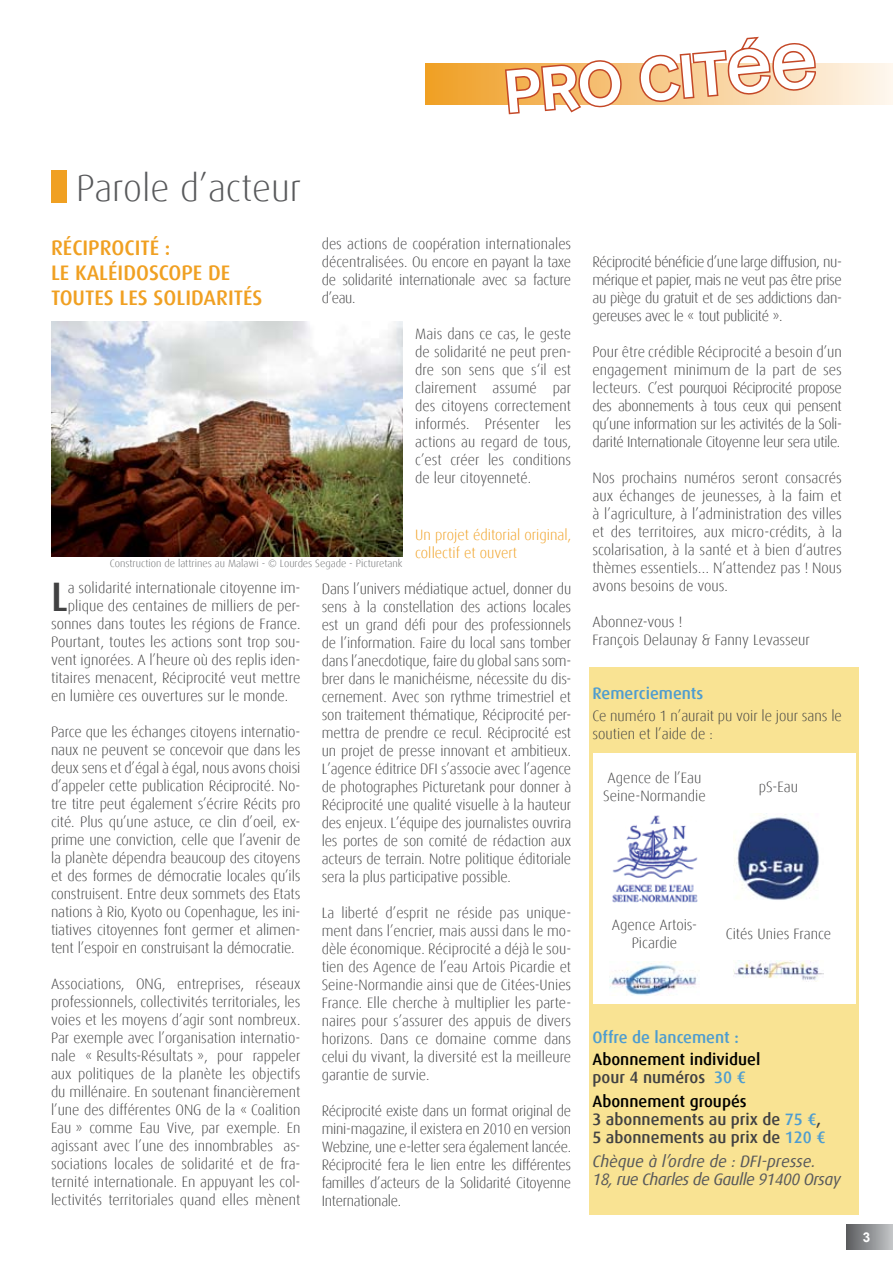
<style>
.page{position:relative;width:893px;height:1263px;background:#fff}
.page>*{position:absolute;margin:0;border:0;box-sizing:border-box;transform-origin:0 0}
.t1{font:60px "Mono Alphabet";color:#fff}
.t2{font:500 41.1px "Dax";color:#414142}
.t3{font:300 37.5px "Dax";color:#58595b}
.t4{font:500 21px "Dax";color:#f0a022}
.t5{font:500 16.5px/18px "Dax";color:#414142}
.t6{font:italic 16.5px/18px "Dax";letter-spacing:-.03em;color:#58595b}
.t7{font:500 16.5px/18px "Dax";color:#000}
.t8{font:500 16.5px "Dax";color:#4d9cd0}
.t9{font:300 15px/18px "Dax";color:#414142;text-align:justify;scale:.96 1}
.t10{font:300 15px/18px "Dax";color:#414142;text-align:justify}
.t11{font:300 15px/18px "Dax";color:#f0a022}
.t12{font:700 13.5px "Arial";color:#fff}
.t13{font:300 10.5px "Dax";color:#6d6f71}
.s1{color:#414142}
.s2{color:#4d9cd0}
.s3{color:#000}
</style>
<div class="page">
<div style="left:846px;top:1225px;width:47px;height:25px;background:linear-gradient(to right,#5a5c5f,#c3c6c8)"></div>
<div style="left:589px;top:668px;width:270px;height:547px;background:#f9e393"></div>
<div style="left:593px;top:753px;width:262px;height:251px;background:#fff"></div>
<svg style="left:425px;top:64px;width:468px;height:41px;background:#f6ca88"></svg>
<div style="left:51px;top:170px;width:16px;height:32px;background:#f0a022"></div>
<img style="left:612px;top:815px;width:86px;height:88px">
<img style="left:733px;top:813px;width:86px;height:87px">
<img style="left:609px;top:962px;width:88px;height:33px">
<img style="left:733px;top:960px;width:91px;height:20px">
<svg style="left:503px;top:60px;width:119px;height:55px"></svg>
<svg style="left:638px;top:36px;width:179px;height:67px"></svg>
<img style="left:51px;top:321px;width:352px;height:235px">
<h1 class="t1" style="left:502px;top:58px;width:315px;rotate:-5deg">pro citée</h1>
<h3 class="t3" style="left:76px;top:168px;width:227px">Parole d’acteur</h3>
<h3 class="t4" style="left:51px;top:235px;width:11px">RÉCIPROCITÉ</h3>
<h3 class="t4" style="left:165px;top:235px;width:7px">:</h3>
<h3 class="t4" style="left:51px;top:261px;width:60px">LE KALÉIDOSCOPE</h3>
<h3 class="t4" style="left:208px;top:261px;width:11px">DE</h3>
<h3 class="t4" style="left:51px;top:286px;width:114px">TOUTES LES SOLID</h3>
<h3 class="t4" style="left:204px;top:286px;width:23px">ARITÉS</h3>
<p class="t9" style="left:322px;top:235px;width:261px">des actions de coopération internationales décentralisées. Ou encore en payant la taxe de solidarité internationale avec sa facture d’eau.</p>
<p class="t9" style="left:415px;top:325px;width:164px">Mais dans ce cas, le geste de solidarité ne peut pren&shy;dre son sens que s‘il est clairement assumé par des citoyens correctement informés. Présenter les actions au regard de tous, c’est créer les conditions de leur citoyenneté.</p>
<p class="t11" style="left:415px;top:526px;width:157px">Un projet éditorial original, collectif et ouvert</p>
<p class="t9" style="left:322px;top:580px;width:261px">Dans l’univers médiatique actuel, donner du sens à la constellation des actions locales est un grand défi pour des professionnels de l’information. Faire du local sans tomber dans l’anecdotique, faire du global sans som&shy;brer dans le manichéisme, nécessite du dis&shy;cernement. Avec son rythme trimestriel et son traitement thématique, Réciprocité per&shy;mettra de prendre ce recul. Réciprocité est un projet de presse innovant et ambitieux.<br>L’agence éditrice DFI s’associe avec l’agence de photographes Picturetank pour donner à Réciprocité une qualité visuelle à la hauteur des enjeux. L’équipe des journalistes ouvrira les portes de son comité de rédaction aux acteurs de terrain. Notre politique éditoriale sera la plus participative possible.</p>
<p class="t9" style="left:322px;top:904px;width:261px">La liberté d’esprit ne réside pas unique&shy;ment dans l’encrier, mais aussi dans le mo&shy;dèle économique. Réciprocité a déjà le sou&shy;tien des Agence de l’eau Artois Picardie et Seine-Normandie ainsi que de Citées-Unies France. Elle cherche à multiplier les parte&shy;naires pour s’assurer des appuis de divers horizons. Dans ce domaine comme dans celui du vivant, la diversité est la meilleure garantie de survie.</p>
<p class="t9" style="left:322px;top:1102px;width:261px">Réciprocité existe dans un format original de mini-magazine, il existera en 2010 en version Webzine, une e-letter sera également lancée.<br>Réciprocité fera le lien entre les différentes familles d’acteurs de la Solidarité Citoyenne Internationale.</p>
<p class="t13" style="left:110px;top:557px;width:294px">Construction de lattrines au Malawi - © Lourdes Segade - Picturetank</p>
<h2 class="t2" style="left:51px;top:574px;width:14px">L</h2>
<p class="t10" style="left:68px;top:579px;width:234px">a solidarité internationale citoyenne im-</p>
<p class="t10" style="left:68px;top:597px;width:234px">plique des centaines de milliers de per-</p>
<p class="t10" style="left:51px;top:615px;width:251px">sonnes dans toutes les régions de France.</p>
<p class="t10" style="left:51px;top:633px;width:251px">Pourtant, toutes les actions sont trop sou-</p>
<p class="t10" style="left:51px;top:651px;width:251px">vent ignorées. A l’heure où des replis iden-</p>
<p class="t10" style="left:51px;top:669px;width:251px">titaires menacent, Réciprocité veut mettre</p>
<p class="t10" style="left:51px;top:687px;width:239px">en lumière ces ouvertures sur le monde.</p>
<p class="t10" style="left:51px;top:723px;width:251px">Parce que les échanges citoyens internatio&shy;naux ne peuvent se concevoir que dans les deux sens et d’égal à égal, nous avons choisi d’appeler cette publication Réciprocité. No&shy;tre titre peut également s’écrire Récits pro cité. Plus qu’une astuce, ce clin d’oeil, ex&shy;prime une conviction, celle que l’avenir de la planète dépendra beaucoup des citoyens et des formes de démocratie locales qu’ils construisent. Entre deux sommets des Etats nations à Rio, Kyoto ou Copenhague, les ini&shy;tiatives citoyennes font germer et alimen&shy;tent l’espoir en construisant la démocratie.</p>
<p class="t9" style="left:51px;top:975px;width:261px">Associations, ONG, entreprises, réseaux professionnels, collectivités territoriales, les voies et les moyens d’agir sont nombreux.<br>Par exemple avec l’organisation internatio&shy;nale « Results-Résultats », pour rappeler aux politiques de la planète les objectifs du millénaire. En soutenant financièrement l’une des différentes ONG de la « Coalition Eau » comme Eau Vive, par exemple. En agissant avec l’une des innombrables as&shy;sociations locales de solidarité et de fra&shy;ternité internationale. En appuyant les col&shy;lectivités territoriales quand elles mènent</p>
<p class="t10" style="left:592px;top:253px;width:251px">Réciprocité bénéficie d’une large diffusion, nu&shy;mérique et papier, mais ne veut pas être prise au piège du gratuit et de ses addictions dan&shy;gereuses avec le « tout publicité ».</p>
<p class="t10" style="left:592px;top:343px;width:251px">Pour être crédible Réciprocité a besoin d’un engagement minimum de la part de ses lecteurs. C’est pourquoi Réciprocité propose des abonnements à tous ceux qui pensent qu’une information sur les activités de la Soli&shy;darité Internationale Citoyenne leur sera utile.</p>
<p class="t10" style="left:592px;top:469px;width:251px">Nos prochains numéros seront consacrés aux échanges de jeunesses, à la faim et à l’agriculture, à l’administration des villes et des territoires, aux micro-crédits, à la scolarisation, à la santé et à bien d‘autres thèmes essentiels… N’attendez pas ! Nous avons besoins de vous.</p>
<p class="t10" style="left:592px;top:613px;width:219px">Abonnez-vous !<br>François Delaunay &amp; Fanny Levasseur</p>
<p class="t8" style="left:592px;top:684px;width:112px">Remerciements</p>
<p class="t10" style="left:592px;top:707px;width:251px">Ce numéro 1 n’aurait pu voir le jour sans le soutien et l’aide de :</p>
<p class="t10" style="left:603px;top:769px;width:104px">Agence de l’Eau<br>Seine-Normandie</p>
<p class="t10" style="left:759px;top:778px;width:41px">pS-Eau</p>
<p class="t10" style="left:612px;top:916px;width:87px;text-align:center">Agence Artois-<br>Picardie</p>
<p class="t10" style="left:726px;top:925px;width:107px">Cités Unies France</p>
<p class="t8" style="left:592px;top:1028px;width:148px">Offre de lancement :</p>
<p class="t7" style="left:592px;top:1051px;width:169px">Abonnement individuel <span class="s1">pour 4 numéros</span> <span class="s2">30 €</span></p>
<p class="t5" style="left:592px;top:1093px;width:234px"><span class="s3">Abonnement groupés<br></span>3 abonnements au prix de <span class="s2">75 €</span>,<br>5 abonnements au prix de <span class="s2">120 €</span></p>
<p class="t6" style="left:592px;top:1153px;width:250px">Chèque à l’ordre de : DFI-presse.<br>18, rue Charles de Gaulle 91400 Orsay</p>
<p class="t12" style="left:863px;top:1228px;width:9px">3</p>
</div>
